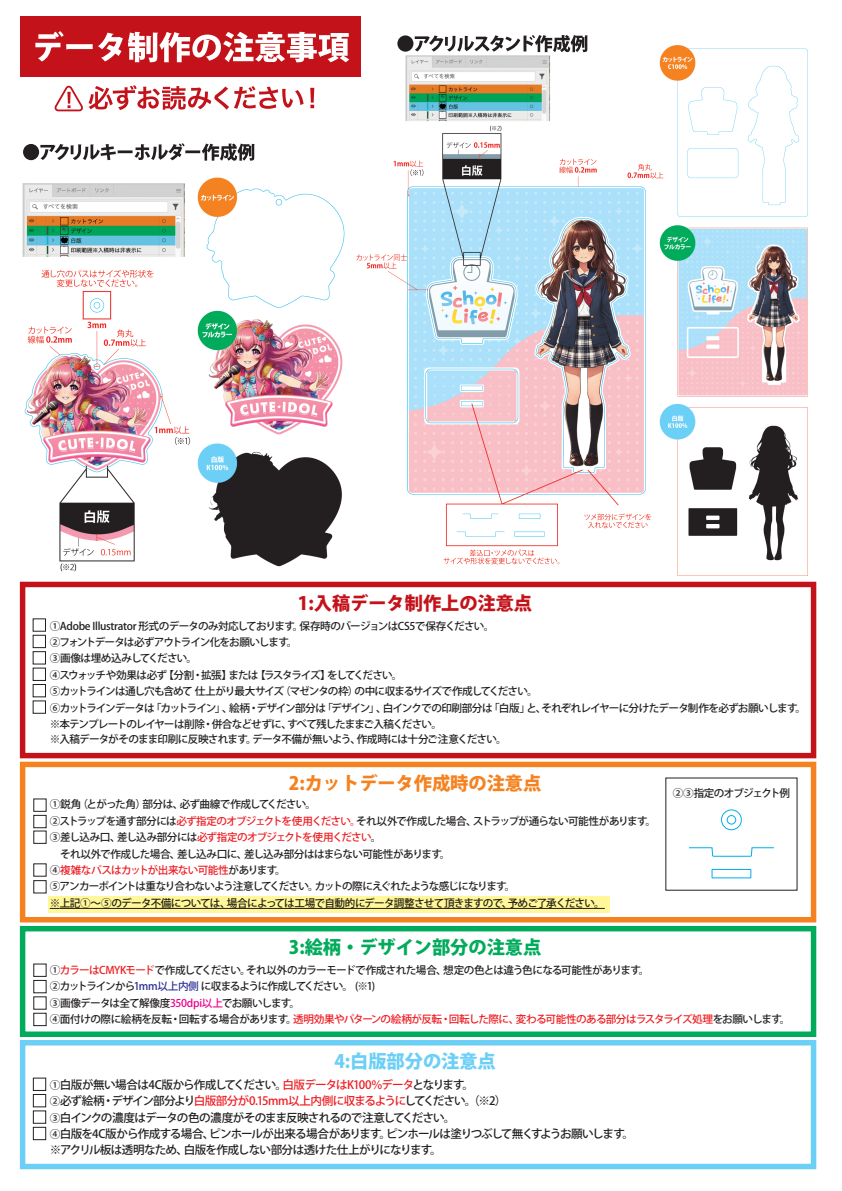
<style>
.page{position:relative;width:842px;height:1191px;background:#fff}
.page>*{position:absolute;margin:0;border:0;box-sizing:border-box;transform-origin:0 0}
.t1{font:800 18.3px "Koz Go Pro";color:#f58220}
.t2{font:800 18.3px "Koz Go Pro";color:#00ab5b}
.t3{font:800 18.3px "Koz Go Pro";color:#c4121a}
.t4{font:800 18.3px "Koz Go Pro";color:#6bcff6}
.t5{font:500 11.6px/16.4px "Koz Go Pro";letter-spacing:-.07em;color:#231f20}
.t6{font:500 10.6px/16.4px "Koz Go Pro";letter-spacing:-.07em;color:#231f20}
.s1{color:#ee1d23}
.s2{font-family:"Koz Go Pr 6 N";font-weight:400}
.s3{color:#2e3092}
.s4{color:#ed028c}
.s5{font-size:10.6px}
</style>
<div class="page">
<img style="left:23px;top:46px;width:784px;height:529px">
<div style="left:33px;top:618px;width:13px;height:13px;border:1px solid #231f20"></div>
<div style="left:33px;top:635px;width:13px;height:13px;border:1px solid #231f20"></div>
<div style="left:33px;top:651px;width:13px;height:13px;border:1px solid #231f20"></div>
<div style="left:33px;top:667px;width:13px;height:14px;border:1px solid #231f20"></div>
<div style="left:33px;top:684px;width:13px;height:13px;border:1px solid #231f20"></div>
<div style="left:33px;top:700px;width:13px;height:13px;border:1px solid #231f20"></div>
<div style="left:33px;top:798px;width:14px;height:14px;border:1px solid #231f20"></div>
<div style="left:33px;top:815px;width:14px;height:13px;border:1px solid #231f20"></div>
<div style="left:33px;top:830px;width:14px;height:14px;border:1px solid #231f20"></div>
<div style="left:33px;top:880px;width:14px;height:13px;border:1px solid #231f20"></div>
<div style="left:33px;top:963px;width:14px;height:14px;border:1px solid #231f20"></div>
<div style="left:33px;top:980px;width:14px;height:13px;border:1px solid #231f20"></div>
<div style="left:33px;top:1012px;width:14px;height:14px;border:1px solid #231f20"></div>
<div style="left:33px;top:1077px;width:13px;height:14px;border:1px solid #231f20"></div>
<div style="left:33px;top:1094px;width:13px;height:13px;border:1px solid #231f20"></div>
<div style="left:33px;top:1110px;width:13px;height:13px;border:1px solid #231f20"></div>
<div style="left:33px;top:1126px;width:13px;height:14px;border:1px solid #231f20"></div>
<svg style="left:89px;top:85px;width:215px;height:25px"></svg>
<svg style="left:310px;top:88px;width:4px;height:20px"></svg>
<svg style="left:54px;top:86px;width:29px;height:25px"></svg>
<div style="left:48px;top:896px;width:561px;height:17px;background:#fff79a"></div>
<div style="left:21px;top:16px;width:340px;height:61px;background:#c4121a"></div>
<svg style="left:35px;top:31px;width:314px;height:31px"></svg>
<div style="left:23px;top:144px;width:16px;height:16px;background:#231f20;border-radius:50%"></div>
<svg style="left:40px;top:143px;width:215px;height:18px"></svg>
<div style="left:712px;top:869px;width:39px;height:9px;border:1px solid #00aeef"></div>
<svg style="left:688px;top:847px;width:86px;height:10px"></svg>
<div style="left:727px;top:815px;width:9px;height:9px;border:1px solid #00aeef;border-radius:50%"></div>
<div style="left:721px;top:809px;width:21px;height:21px;border:1px solid #00aeef;border-radius:50%"></div>
<div style="left:20px;top:582px;width:796px;height:176px;border:5px solid #c4121a"></div>
<div style="left:20px;top:761px;width:796px;height:161px;border:5px solid #f58220"></div>
<div style="left:20px;top:926px;width:796px;height:111px;border:5px solid #00ab5b"></div>
<div style="left:20px;top:1040px;width:796px;height:129px;border:5px solid #6bcff6"></div>
<div style="left:397px;top:35px;width:16px;height:17px;background:#231f20;border-radius:50%"></div>
<svg style="left:415px;top:35px;width:173px;height:17px"></svg>
<h1 class="t3" style="left:298px;top:591px;width:236px">1:入稿データ制作上の注意点</h1>
<p class="t6" style="left:50px;top:618px;width:758px">①Adobe Illustrator 形式のデータのみ対応しております。保存時のバージョンはCS5で保存ください。<br>②フォントデータは必ずアウトライン化をお願いします。<br>③画像は埋め込みしてください。<br>④スウォッチや効果は必ず【分割・拡張】または【ラスタライズ】をしてください。<br>⑤カットラインは通し穴も含めて 仕上がり最大サイズ（マゼンタの枠）の中に収まるサイズで作成してください。<br>⑥カットラインデータは「カットライン」、絵柄・デザイン部分は「デザイン」、白インクでの印刷部分は「白版」と、それぞれレイヤーに分けたデータ制作を必ずお願いします。※本テンプレートのレイヤーは削除・併合などせずに、すべて残したままご入稿ください。</p>
<p class="t6" style="left:50px;top:731px;width:458px">※入稿データがそのまま印刷に反映されます。データ不備が無いよう、作成時には十分ご注意ください。</p>
<h1 class="t1" style="left:289px;top:771px;width:254px">2:カットデータ作成時の注意点</h1>
<p class="t6" style="left:50px;top:796px;width:608px">①鋭角（とがった角）部分は、必ず曲線で作成してください。<br>②ストラップを通す部分には<span class="s1">必ず指定のオブジェクトを使用ください。</span>それ以外で作成した場合、ストラップが通らない可能性があります。③差し込み口、差し込み部分には<span class="s1">必ず指定のオブジェクトを使用ください</span>。<br>　それ以外で作成した場合、差し込み口に、差し込み部分ははまらない可能性があります。<br>④<span class="s1">複雑なパスはカットが出来ない可能性</span>があります。<br>⑤アンカーポイントは重なり合わないよう注意してください。カットの際にえぐれたような感じになります。<br><span class="s2">※</span>上記①～⑤のデータ不備については、場合によっては工場で自動的にデータ調整させて頂きますので、予めご了承ください。</p>
<h1 class="t2" style="left:289px;top:935px;width:254px">3:絵柄・デザイン部分の注意点</h1>
<p class="t6" style="left:50px;top:962px;width:742px">①<span class="s1">カラーはCMYKモード</span>で作成してください。それ以外のカラーモードで作成された場合、想定の色とは違う色になる可能性があります。<br>②カットラインから<span class="s3">1mm以上内側</span> に収まるように作成してください。 (※1)<br>③画像データは全て解像度<span class="s4">350dpi以上</span>でお願いします。<br>④面付けの際に絵柄を反転・回転する場合があります。<span class="s1">透明効果やパターンの絵柄が反転・回転した際に、変わる可能性のある部分はラスタライズ処理</span>をお願いします。</p>
<p class="t6" style="left:673px;top:785px;width:119px">②③指定のオブジェクト例</p>
<h1 class="t4" style="left:334px;top:1049px;width:163px">4:白版部分の注意点</h1>
<p class="t5" style="left:50px;top:1076px;width:586px"><span class="s5">①</span>白版が無い場合は4C版から作成してください。<span class="s1">白版データはK100％データ</span>となります。<br><span class="s5">②</span>必ず絵柄・デザイン部分より<span class="s1">白版部分が0.15mm以上内側に収まるように</span>してください。（※2）<br><span class="s5">③</span>白インクの濃度はデータの色の濃度がそのまま反映されるので注意してください。<br><span class="s5">④</span>白版を4C版から作成する場合、ピンホールが出来る場合があります。ピンホールは塗りつぶして無くすようお願いします。<span class="s2">※</span>アクリル板は透明なため、白版を作成しない部分は透けた仕上がりになります。</p>
</div>
